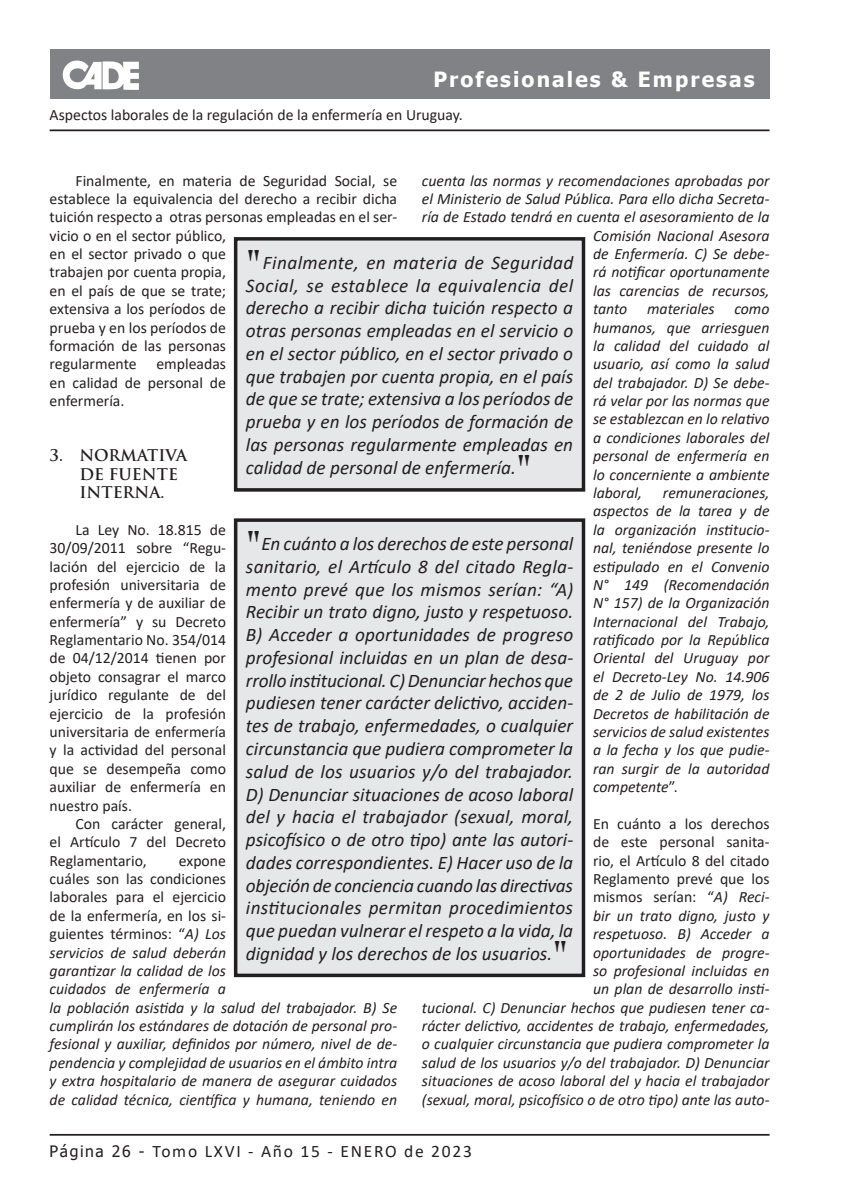
<style>
.page{position:relative;width:844px;height:1191px;background:#fff}
.page>*{position:absolute;margin:0;border:0;box-sizing:border-box;transform-origin:0 0}
.t1{font:700 43.75px "Trajan Pro";color:#231f20}
.t2{font:700 21px "Tahoma";letter-spacing:.1em;color:#fff}
.t3{font:italic 19.25px/22.8px "Calibri";color:#231f20;text-align:justify}
.t4{font:17.5px "Calibri";letter-spacing:.1em;color:#231f20}
.t5{font:italic 15.75px/18.4px "Calibri";color:#231f20;text-align:justify}
.t6{font:15.75px/18.4px "Calibri";color:#231f20;text-align:justify}
.t7{font:700 15.75px/18.4px "Trajan Pro";color:#231f20}
.s1{font-style:normal}
.s2{font-family:"Tahoma";font-size:15.75px}
</style>
<div class="page">
<div style="left:50px;top:50px;width:719px;height:49px;background:#808285"></div>
<hr style="left:50px;top:129px;width:719px;height:2px;background:#231f20">
<hr style="left:50px;top:1133px;width:719px;height:2px;background:#231f20">
<svg style="left:62px;top:60px;width:77px;height:30px"></svg>
<div style="left:235px;top:239px;width:348px;height:251px;background:#e6e7e9"></div>
<div style="left:234px;top:237px;width:351px;height:254px;border:4px solid #231f20"></div>
<div style="left:235px;top:520px;width:348px;height:455px;background:#e6e7e9"></div>
<div style="left:234px;top:518px;width:351px;height:459px;border:4px solid #231f20"></div>
<h2 class="t2" style="left:433px;top:64px;width:323px">Profesionales &amp; Empresas</h2>
<p class="t6" style="left:50px;top:105px;width:414px">Aspectos laborales de la regulación de la enfermería en Uruguay.</p>
<p class="t6" style="left:50px;top:171px;width:349px;text-align:left;text-indent:26px">Finalmente, en materia de Seguridad Social, se establece la equivalencia del derecho a recibir dicha tuición respecto a otras personas empleadas en el ser&shy;vicio o en el sector público,<br>en el sector privado o que<br>trabajen por cuenta propia,<br>en el país de que se trate;<br>extensiva a los períodos de<br>prueba y en los períodos de<br>formación de las personas<br>regularmente empleadas<br>en calidad de personal de<br>enfermería.</p>
<p class="t5" style="left:422px;top:170px;width:349px">cuenta las normas y recomendaciones aprobadas por</p>
<p class="t5" style="left:422px;top:189px;width:349px">el Ministerio de Salud Pública. Para ello dicha Secreta-</p>
<p class="t5" style="left:422px;top:207px;width:349px">ría de Estado tendrá en cuenta el asesoramiento de la</p>
<p class="t5" style="left:593px;top:225px;width:178px">Comisión Nacional Asesora</p>
<p class="t5" style="left:593px;top:244px;width:178px">de Enfermería. C) Se debe-</p>
<p class="t5" style="left:593px;top:262px;width:178px">rá notificar oportunamente</p>
<p class="t5" style="left:593px;top:281px;width:178px">las carencias de recursos,</p>
<p class="t5" style="left:593px;top:299px;width:36px">tanto</p>
<p class="t5" style="left:647px;top:299px;width:69px">materiales</p>
<h1 class="t1" style="left:246px;top:240px;width:17px">"</h1>
<p class="t3" style="left:246px;top:250px;width:329px;text-indent:17px">Finalmente, en materia de Seguridad Social, se establece la equivalencia del derecho a recibir dicha tuición respecto a otras personas empleadas en el servicio o en el sector público, en el sector privado o que trabajen por cuenta propia, en el país de que se trate; extensiva a los períodos de prueba y en los períodos de formación de las personas regularmente empleadas en calidad de personal de enfermería.</p>
<p class="t5" style="left:593px;top:299px;width:178px;text-indent:141px">como humanos, que arriesguen la calidad del cuidado al usuario, así como la salud del trabajador. D) Se debe&shy;rá velar por las normas que se establezcan en lo relativo a condiciones laborales del personal de enfermería en lo concerniente a ambiente laboral,</p>
<p class="t7" style="left:79px;top:446px;width:109px;text-indent:-30px">3. NORMATIVA<br>DE FUENTE<br>INTERNA.</p>
<p class="t6" style="left:50px;top:520px;width:178px;text-indent:26px">La Ley No. 18.815 de 30/09/2011 sobre “Regu&shy;lación del ejercicio de la profesión universitaria de enfermería y de auxiliar de enfermería” y su Decreto Reglamentario No. 354/014 de 04/12/2014 tienen por objeto consagrar el marco jurídico regulante de del ejercicio de la profesión universitaria de enfermería y la actividad del personal que se desempeña como auxiliar de enfermería en nuestro país.</p>
<p class="t6" style="left:50px;top:814px;width:178px;text-indent:26px">Con carácter general, el Artículo 7 del Decreto Reglamentario,</p>
<h1 class="t1" style="left:516px;top:444px;width:17px">"</h1>
<p class="t5" style="left:593px;top:483px;width:178px;text-indent:70px">remuneraciones, aspectos de la tarea y de la organización institucio&shy;nal, teniéndose presente lo estipulado en el Convenio N° 149 (Recomendación N° 157) de la Organización Internacional del Trabajo, ratificado por la República Oriental del Uruguay por el Decreto-Ley No. 14.906 de 2 de Julio de 1979, los Decretos de habilitación de servicios de salud existentes a la fecha y los que pudie&shy;ran surgir de la autoridad competente<span class="s1">”.</span></p>
<p class="t5" style="left:422px;top:813px;width:349px;text-align:right"><span class="s1">En cuánto a los derechos<br>de este personal sanita-<br>rio, el Artículo 8 del citado<br>Reglamento prevé que los<br>mismos serían: “</span>A) Reci-<br>bir un trato digno, justo y<br>respetuoso. B) Acceder a<br>oportunidades de progre-<br>so profesional incluidas en<br>un plan de desarrollo insti-<br>tucional. C) Denunciar hechos que pudiesen tener ca&shy;rácter delictivo, accidentes de trabajo, enfermedades, o cualquier circunstancia que pudiera comprometer la salud de los usuarios y/o del trabajador. D) Denunciar situaciones de acoso laboral del y hacia el trabajador (sexual, moral, psicofísico o de otro tipo) ante las auto-</p>
<h1 class="t1" style="left:246px;top:521px;width:17px">"</h1>
<p class="t3" style="left:246px;top:531px;width:329px;text-indent:15px">En cuánto a los derechos de este personal sanitario, el Artículo 8 del citado Regla&shy;mento prevé que los mismos serían: “A)<br>Recibir un trato digno, justo y respetuoso.<br>B) Acceder a oportunidades de progreso profesional incluidas en un plan de desa&shy;rrollo institucional. C) Denunciar hechos que pudiesen tener carácter delictivo, acciden&shy;tes de trabajo, enfermedades, o cualquier circunstancia que pudiera comprometer la salud de los usuarios y/o del trabajador.<br>D) Denunciar situaciones de acoso laboral del y hacia el trabajador (sexual, moral, psicofísico o de otro tipo) ante las autori&shy;dades correspondientes. E) Hacer uso de la objeción de conciencia cuando las directivas institucionales permitan procedimientos que puedan vulnerar el respeto a la vida, la dignidad y los derechos de los usuarios.</p>
<p class="t5" style="left:50px;top:850px;width:349px;text-align:left;text-indent:129px"><span class="s1">expone<br>cuáles son las condiciones<br>laborales para el ejercicio<br>de la enfermería, en los si-<br>guientes términos: “</span>A) Los<br>servicios de salud deberán<br>garantizar la calidad de los<br>cuidados de enfermería a<br>la población asistida y la salud del trabajador. B) Se cumplirán los estándares de dotación de personal pro&shy;fesional y auxiliar, definidos por número, nivel de de&shy;pendencia y complejidad de usuarios en el ámbito intra y extra hospitalario de manera de asegurar cuidados de calidad técnica, científica y humana, teniendo en</p>
<h1 class="t1" style="left:552px;top:930px;width:17px">"</h1>
<p class="t4" style="left:50px;top:1139px;width:424px"><span class="s2">Página 26 -</span> Tomo LXVI - Año 15 - ENERO de 2023</p>
</div>
